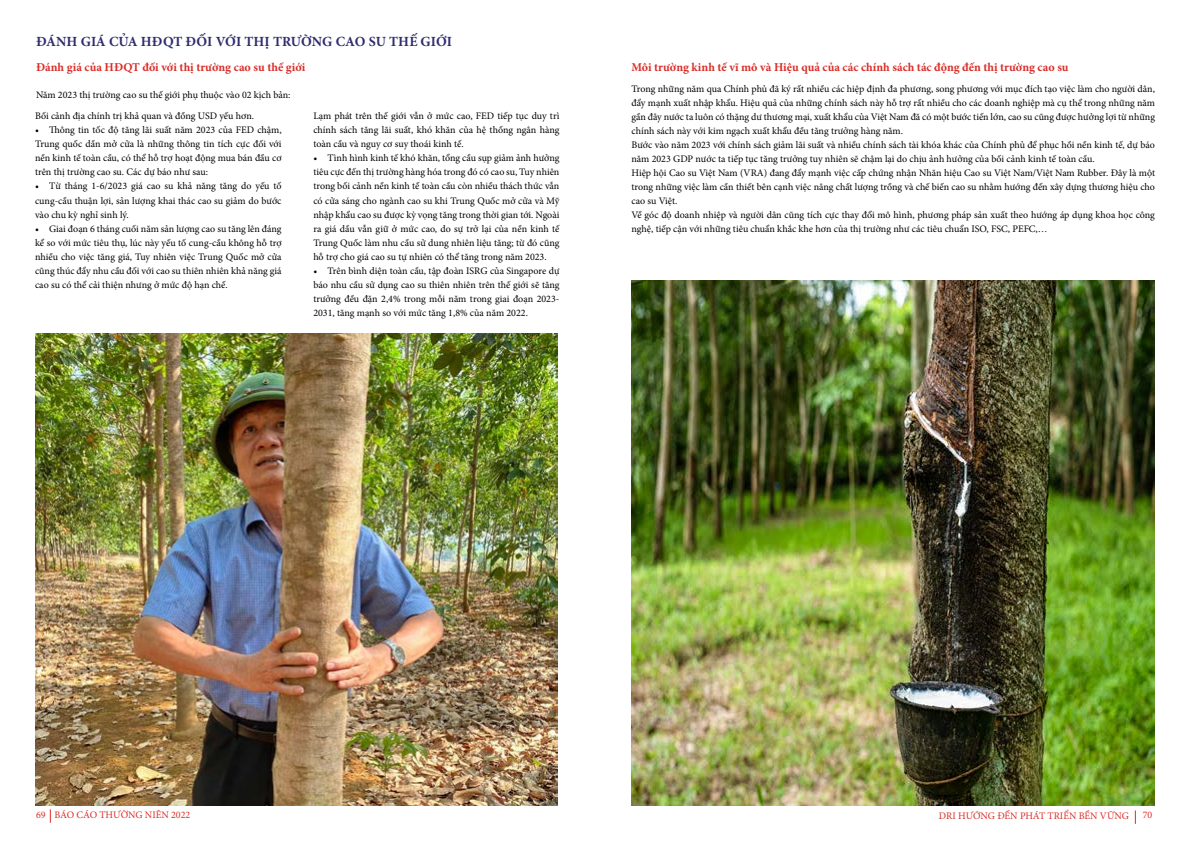
<style>
.page{position:relative;width:1191px;height:842px;background:#fff}
.page>*{position:absolute;margin:0;border:0;box-sizing:border-box;transform-origin:0 0}
.t1{font:700 14px "Minion Pro";letter-spacing:.005em;color:#2e2c6e}
.t2{font:700 12px "Minion Pro";color:#d92d28}
.t3{font:10px/14px "Minion Pro";color:#000;text-align:justify}
.t4{font:10px "Minion Pro";color:#d92d28}
</style>
<div class="page">
<img style="left:35px;top:333px;width:522px;height:473px">
<img style="left:631px;top:281px;width:524px;height:525px">
<svg style="left:50px;top:809px;width:1px;height:14px"></svg>
<svg style="left:1134px;top:810px;width:1px;height:14px"></svg>
<h1 class="t1" style="left:36px;top:32px;width:417px">ĐÁNH GIÁ CỦA HĐQT ĐỐI VỚI THỊ TRƯỜNG CAO SU THẾ GIỚI</h1>
<p class="t2" style="left:36px;top:59px;width:271px">Đánh giá của HĐQT đối với thị trường cao su thế giới</p>
<p class="t2" style="left:631px;top:59px;width:438px">Môi trường kinh tế vĩ mô và Hiệu quả của các chính sách tác động đến thị trường cao su</p>
<p class="t3" style="left:631px;top:82px;width:525px;text-align:left">Trong những năm qua Chính phủ đã ký rất nhiều các hiệp định đa phương, song phương với mục đích tạo việc làm cho người dân, đẩy mạnh xuất nhập khẩu. Hiệu quả của những chính sách này hỗ trợ rất nhiều cho các doanh nghiệp mà cụ thể trong những năm gần đây nước ta luôn có thặng dư thương mại, xuất khẩu của Việt Nam đã có một bước tiến lớn, cao su cũng được hưởng lợi từ những chính sách này với kim ngạch xuất khẩu đều tăng trưởng hàng năm.<br>Bước vào năm 2023 với chính sách giảm lãi suất và nhiều chính sách tài khóa khác của Chính phủ để phục hồi nền kinh tế, dự báo năm 2023 GDP nước ta tiếp tục tăng trưởng tuy nhiên sẽ chậm lại do chịu ảnh hưởng của bối cảnh kinh tế toàn cầu.<br>Hiệp hội Cao su Việt Nam (VRA) đang đẩy mạnh việc cấp chứng nhận Nhãn hiệu Cao su Việt Nam/Việt Nam Rubber. Đây là một trong những việc làm cần thiết bên cạnh việc nâng chất lượng trồng và chế biến cao su nhằm hướng đến xây dựng thương hiệu cho cao su Việt.<br>Về góc độ doanh nhiệp và người dân cũng tích cực thay đổi mô hình, phương pháp sản xuất theo hướng áp dụng khoa học công nghệ, tiếp cận với những tiêu chuẩn khắc khe hơn của thị trường như các tiêu chuẩn ISO, FSC, PEFC,…</p>
<p class="t3" style="left:36px;top:88px;width:256px">Năm 2023 thị trường cao su thế giới phụ thuộc vào 02 kịch bản:</p>
<p class="t3" style="left:313px;top:109px;width:248px">Lạm phát trên thế giới vẫn ở mức cao, FED tiếp tục duy trì chính sách tăng lãi suất, khó khăn của hệ thống ngân hàng toàn cầu và nguy cơ suy thoái kinh tế.</p>
<p class="t3" style="left:313px;top:151px;width:248px">• Tình hình kinh tế khó khăn, tổng cầu sụp giảm ảnh hưởng tiêu cực đến thị trường hàng hóa trong đó có cao su, Tuy nhiên trong bối cảnh nền kinh tế toàn cầu còn nhiều thách thức vẫn có cửa sáng cho ngành cao su khi Trung Quốc mở cửa và Mỹ nhập khẩu cao su được kỳ vọng tăng trong thời gian tới. Ngoài ra giá dầu vẫn giữ ở mức cao, do sự trở lại của nền kinh tế Trung Quốc làm nhu cầu sử dung nhiên liệu tăng; từ đó cũng hỗ trợ cho giá cao su tự nhiên có thể tăng trong năm 2023.</p>
<p class="t3" style="left:313px;top:263px;width:248px">• Trên bình diện toàn cầu, tập đoàn ISRG của Singapore dự báo nhu cầu sử dụng cao su thiên nhiên trên thế giới sẽ tăng trưởng đều đặn 2,4% trong mỗi năm trong giai đoạn 2023- 2031, tăng mạnh so với mức tăng 1,8% của năm 2022.</p>
<p class="t3" style="left:35px;top:109px;width:220px">Bối cảnh địa chính trị khả quan và đồng USD yếu hơn.</p>
<p class="t3" style="left:35px;top:123px;width:248px">• Thông tin tốc độ tăng lãi suất năm 2023 của FED chậm, Trung quốc dần mở cửa là những thông tin tích cực đối với nền kinh tế toàn cầu, có thể hỗ trợ hoạt động mua bán đầu cơ trên thị trường cao su. Các dự báo như sau:</p>
<p class="t3" style="left:35px;top:179px;width:248px">• Từ tháng 1-6/2023 giá cao su khả năng tăng do yếu tố cung-cầu thuận lợi, sản lượng khai thác cao su giảm do bước vào chu kỳ nghỉ sinh lý.</p>
<p class="t3" style="left:35px;top:221px;width:248px">• Giai đoạn 6 tháng cuối năm sản lượng cao su tăng lên đáng kể so với mức tiêu thụ, lúc này yếu tố cung-cầu không hỗ trợ nhiều cho việc tăng giá, Tuy nhiên việc Trung Quốc mở cửa cũng thúc đẩy nhu cầu đối với cao su thiên nhiên khả năng giá cao su có thể cải thiện nhưng ở mức độ hạn chế.</p>
<p class="t4" style="left:36px;top:808px;width:156px">69 BÁO CÁO THƯỜNG NIÊN 2022</p>
<p class="t4" style="left:939px;top:809px;width:191px">DRI HƯỚNG ĐẾN PHÁT TRIỂN BỀN VỮNG</p>
<p class="t4" style="left:1142px;top:808px;width:11px">70</p>
</div>
